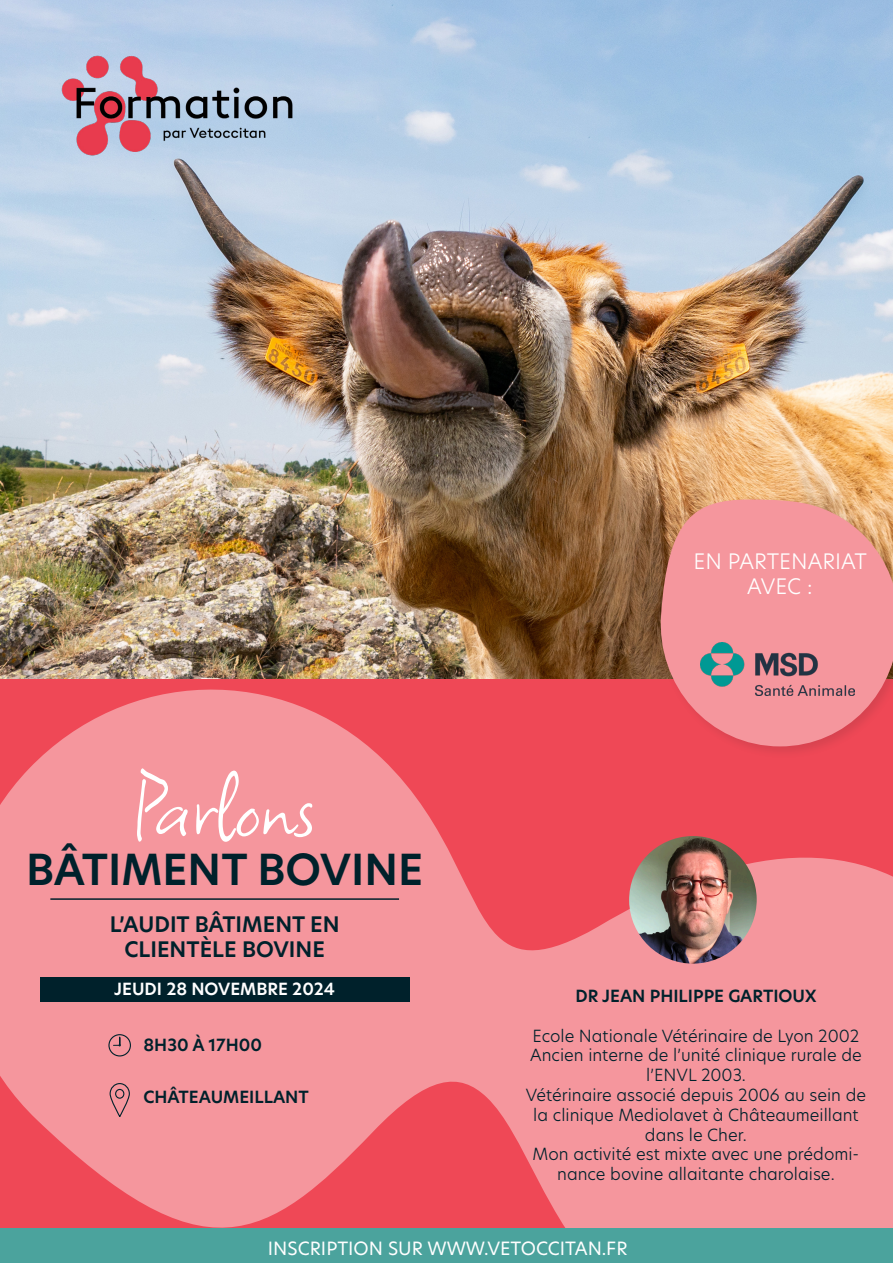
<style>
.page{position:relative;width:893px;height:1263px;background:#fff}
.page>*{position:absolute;margin:0;border:0;box-sizing:border-box;transform-origin:0 0}
.t1{font:100.5px "Square Peg";color:#fff}
.t2{font:600 42px "New Hero";color:#00212b}
.t3{font:600 21px/25.2px "New Hero";color:#00212b;text-align:center}
.t4{font:300 21px/25.2px "New Hero";color:#fff;text-align:center}
.t5{font:18px "New Hero";color:#fff}
.t6{font:300 16.5px/19.8px "New Hero";color:#00212b;text-align:center}
.t7{font:600 16.5px "New Hero";color:#00212b}
.t8{font:600 16.5px "New Hero";color:#fff}
</style>
<div class="page">
<img style="left:0;top:0;width:893px;height:663px">
<svg style="left:0;top:663px;width:893px;height:566px;background:#f07e87"></svg>
<div style="left:0;top:1229px;width:893px;height:34px;background:#4ba39d"></div>
<img style="left:60px;top:54px;width:250px;height:102px">
<hr style="left:50px;top:898px;width:349px;height:2px;background:#00212b">
<img style="left:628px;top:836px;width:129px;height:128px">
<div style="left:657px;top:495px;width:236px;height:264px;background:#231f20;opacity:.12"></div>
<svg style="left:656px;top:499px;width:237px;height:247px;background:#ec8b8d"></svg>
<img style="left:701px;top:642px;width:154px;height:53px">
<div style="left:40px;top:977px;width:369px;height:25px;background:#00212b"></div>
<svg style="left:113px;top:1037px;width:9px;height:10px"></svg>
<div style="left:108px;top:1034px;width:23px;height:22px;border:1px solid #00212b;border-radius:50%"></div>
<svg style="left:109px;top:1082px;width:21px;height:35px"></svg>
<h1 class="t1" style="left:135px;top:733px;width:182px">Parlons</h1>
<h2 class="t2" style="left:26px;top:841px;width:398px">BÂTIMENT BOVINE</h2>
<p class="t3" style="left:110px;top:912px;width:231px">L’AUDIT BÂTIMENT EN<br>CLIENTÈLE BOVINE</p>
<p class="t8" style="left:114px;top:978px;width:222px">JEUDI 28 NOVEMBRE 2024</p>
<p class="t7" style="left:144px;top:1033px;width:120px">8H30 À 17H00</p>
<p class="t7" style="left:144px;top:1086px;width:167px">CHÂTEAUMEILLANT</p>
<p class="t4" style="left:693px;top:548px;width:175px">EN PARTENARIAT<br>AVEC :</p>
<p class="t7" style="left:575px;top:984px;width:243px">DR JEAN PHILIPPE GARTIOUX</p>
<p class="t6" style="left:526px;top:1025px;width:342px">Ecole Nationale Vétérinaire de Lyon 2002<br>Ancien interne de l’unité clinique rurale de l’ENVL 2003.<br>Vétérinaire associé depuis 2006 au sein de la clinique Mediolavet à Châteaumeillant dans le Cher.<br>Mon activité est mixte avec une prédomi&shy;nance bovine allaitante charolaise.</p>
<p class="t5" style="left:268px;top:1236px;width:361px">INSCRIPTION SUR WWW.VETOCCITAN.FR</p>
</div>
